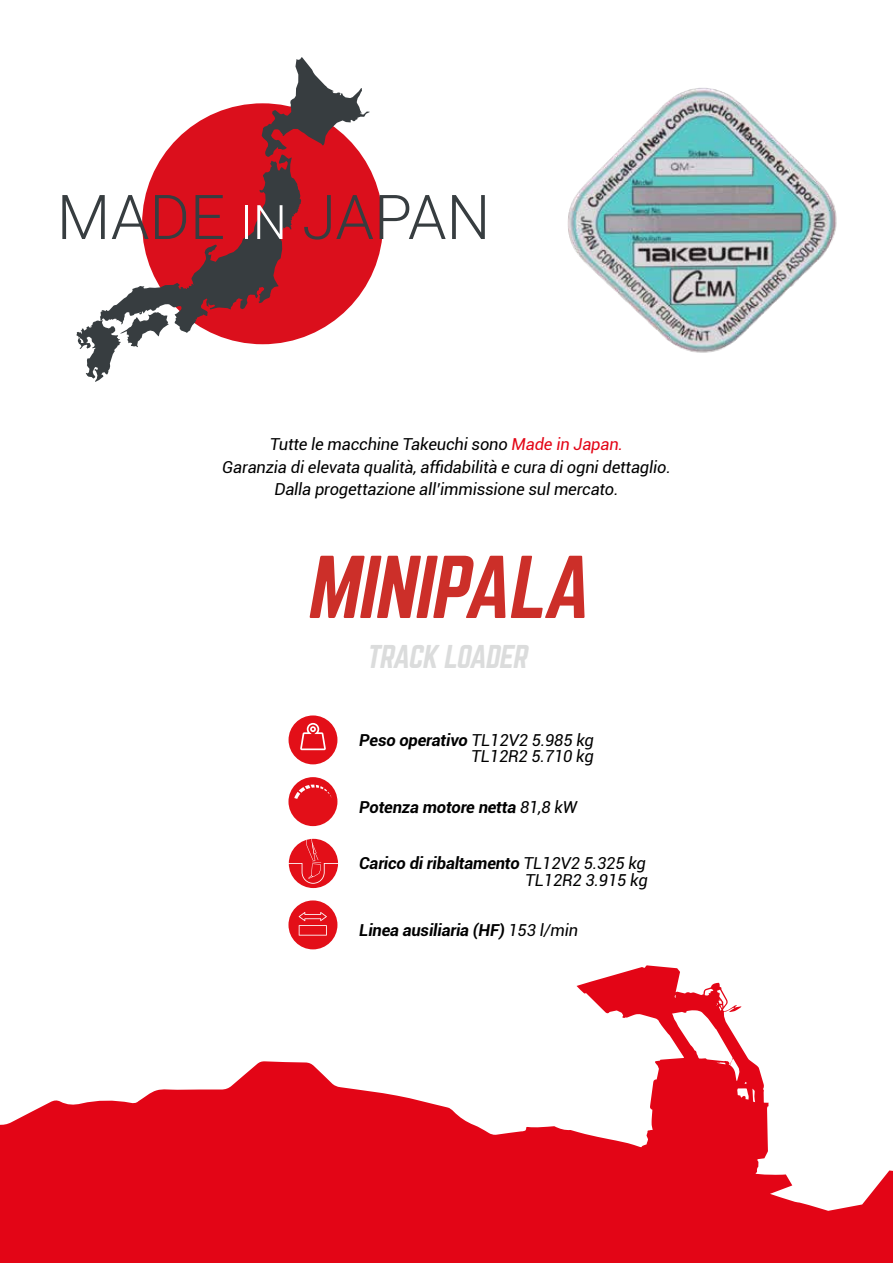
<style>
.page{position:relative;width:893px;height:1263px;background:#fff}
.page>*{position:absolute;margin:0;border:0;box-sizing:border-box;transform-origin:0 0}
.t1{font:italic 77.85px "Norwester";color:#cc2f29}
.t2{font:italic 28.8px "Norwester";color:#dbdcdc}
.t3{font:italic 16.5px/22.5px "Roboto";letter-spacing:-.01em;color:#000;text-align:right}
.t4{font:italic 700 16.5px "Roboto";letter-spacing:-.01em;color:#000}
.s1{color:#e30516}
.s2{font-weight:700}
.s3{font-weight:400}
</style>
<div class="page">
<div style="left:289px;top:715px;width:48px;height:49px;background:#e30f18;border-radius:50%"></div>
<svg style="left:300px;top:723px;width:26px;height:27px"></svg>
<div style="left:288px;top:777px;width:49px;height:49px;background:#e30f18;border-radius:50%"></div>
<svg style="left:294px;top:785px;width:38px;height:14px"></svg>
<div style="left:289px;top:839px;width:49px;height:49px;background:#e30f18;border-radius:50%"></div>
<svg style="left:288px;top:838px;width:50px;height:46px"></svg>
<div style="left:288px;top:900px;width:49px;height:49px;background:#e30f18;border-radius:50%"></div>
<svg style="left:299px;top:912px;width:28px;height:23px"></svg>
<svg style="left:62px;top:57px;width:311px;height:325px"></svg>
<svg style="left:380px;top:195px;width:66px;height:44px"></svg>
<svg style="left:452px;top:195px;width:33px;height:44px"></svg>
<img style="left:567px;top:88px;width:270px;height:265px">
<svg style="left:0;top:1061px;width:893px;height:202px;fill:#e30516"></svg>
<svg style="left:577px;top:965px;width:192px;height:221px"></svg>
<div style="left:0;top:1154px;width:609px;height:109px;background:#e30516"></div>
<p class="t3" style="left:222px;top:432px;width:450px;text-align:center">Tutte le macchine Takeuchi sono <span class="s1">Made in Japan.<br></span>Garanzia di elevata qualità, affidabilità e cura di ogni dettaglio.<br>Dalla progettazione all’immissione sul mercato.</p>
<h1 class="t1" style="left:306px;top:550px;width:297px">MINIPALA</h1>
<h2 class="t2" style="left:366px;top:642px;width:167px">TRACK LOADER</h2>
<p class="t3" style="left:359px;top:731px;width:236px;line-height:16.2px"><span class="s2">Peso operativo</span> TL12V2 5.985 kg<br>TL12R2 5.710 kg</p>
<p class="t4" style="left:359px;top:795px;width:219px">Potenza motore netta <span class="s3">81,8 kW</span></p>
<p class="t3" style="left:359px;top:855px;width:290px;line-height:16.2px"><span class="s2">Carico di ribaltamento</span> TL12V2 5.325 kg<br>TL12R2 3.915 kg</p>
<p class="t4" style="left:359px;top:918px;width:220px">Linea ausiliaria (HF) <span class="s3">153 l/min</span></p>
</div>
